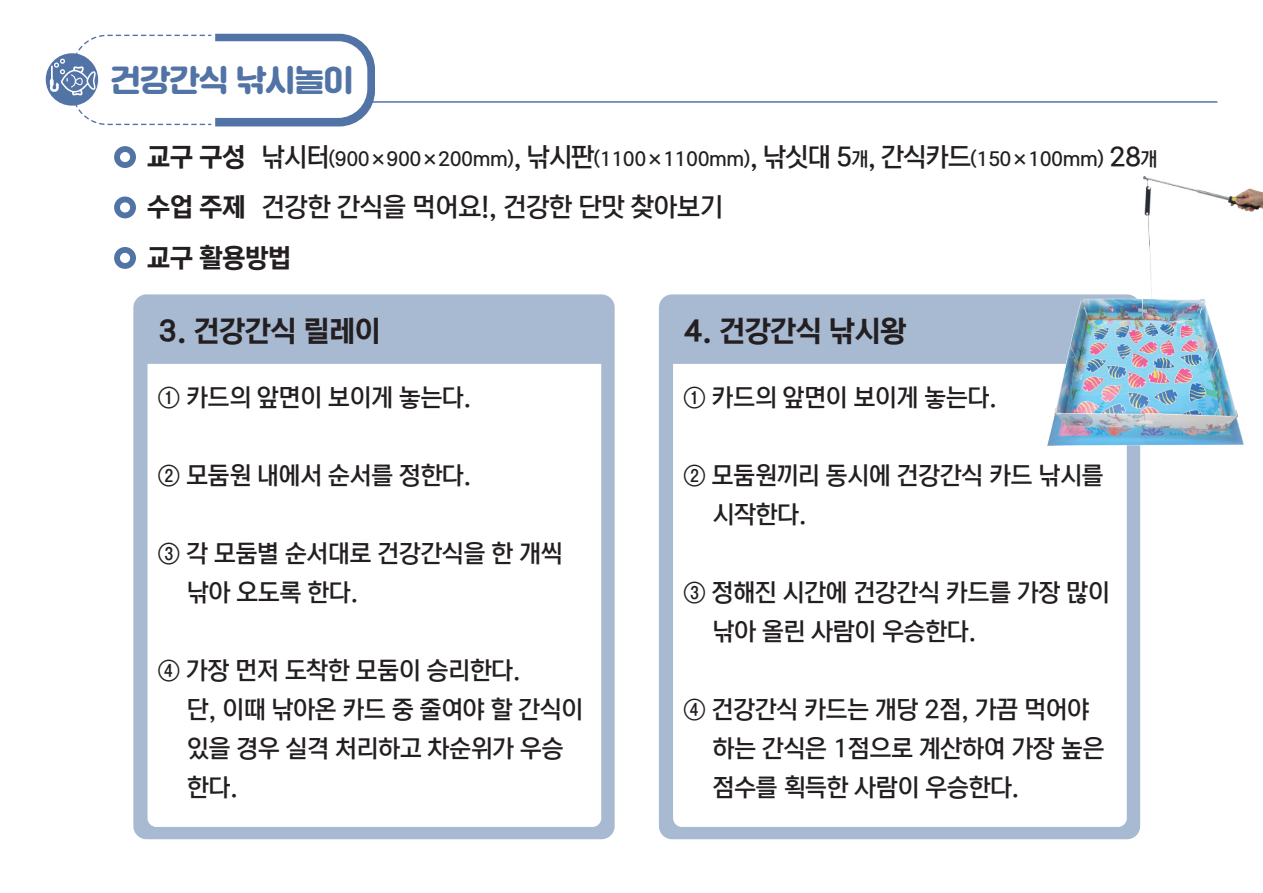
<style>
.page{position:relative;width:1263px;height:893px;background:#fff}
.page>*{position:absolute;margin:0;border:0;box-sizing:border-box;transform-origin:0 0}
.t1{font:30px "SD Gd Gulim";letter-spacing:-.025em;color:#5273a5}
.t2{font:29.25px "NEXON Lv 2 Gothic OTF Bold";color:#231f20}
.t3{font:26.25px "NEXON Lv 2 Gothic OTF Medium";color:#231f20}
.t4{font:26.25px "NEXON Lv 2 Gothic OTF Bold";color:#231f20}
.t5{font:24.75px/39px "NEXON Lv 2 Gothic OTF Medium";color:#231f20}
.t6{font:19.5px "NEXON Lv 2 Gothic OTF Medium";letter-spacing:-.025em;color:#231f20}
.s1{font-family:"NEXON Lv 2 Gothic OTF Bold";font-size:26.25px}
.s2{font-size:26.25px}
.s3{font-family:"NEXON Lv 2 Gothic OTF Bold"}
</style>
<div class="page">
<hr style="left:367px;top:101px;width:850px;height:2px;background:#5273a5">
<svg style="left:49px;top:34px;width:326px;height:92px"></svg>
<div style="left:114px;top:196px;width:22px;height:22px;background:#5273a5;border-radius:50%"></div>
<div style="left:120px;top:202px;width:10px;height:10px;background:#fff;border-radius:50%"></div>
<div style="left:114px;top:146px;width:22px;height:22px;background:#5273a5;border-radius:50%"></div>
<div style="left:120px;top:152px;width:10px;height:10px;background:#fff;border-radius:50%"></div>
<div style="left:114px;top:247px;width:22px;height:22px;background:#5273a5;border-radius:50%"></div>
<div style="left:120px;top:253px;width:10px;height:10px;background:#fff;border-radius:50%"></div>
<div style="left:133px;top:294px;width:482px;height:545px;background:#a8b9d2;border-radius:13px"></div>
<div style="left:148px;top:364px;width:453px;height:463px;background:#fff"></div>
<div style="left:659px;top:294px;width:481px;height:545px;background:#a8b9d2;border-radius:13px"></div>
<div style="left:673px;top:364px;width:454px;height:463px;background:#fff"></div>
<img style="left:1047px;top:299px;width:196px;height:147px">
<img style="left:1143px;top:177px;width:120px;height:200px">
<p class="t1" style="left:111px;top:64px;width:244px">건강간식 낚시놀이</p>
<p class="t6" style="left:147px;top:149px;width:1012px"><span class="s1">교구 구성</span> <span class="s2">낚시터</span>(900×900×200mm)<span class="s2">, 낚시판</span>(1100×1100mm)<span class="s2">, 낚싯대 5</span>개<span class="s2">, 간식카드</span>(150×100mm) <span class="s2">28</span>개</p>
<p class="t3" style="left:147px;top:194px;width:577px"><span class="s3">수업 주제</span> 건강한 간식을 먹어요!, 건강한 단맛 찾아보기</p>
<p class="t4" style="left:147px;top:244px;width:146px">교구 활용방법</p>
<p class="t2" style="left:158px;top:316px;width:224px">3. 건강간식 릴레이</p>
<p class="t5" style="left:158px;top:378px;width:315px">① 카드의 앞면이 보이게 놓는다.</p>
<p class="t5" style="left:158px;top:456px;width:315px">② 모둠원 내에서 순서를 정한다.</p>
<p class="t5" style="left:187px;top:534px;width:377px;text-indent:-29px">③ 각 모둠별 순서대로 건강간식을 한 개씩 낚아 오도록 한다.</p>
<p class="t5" style="left:187px;top:651px;width:397px;text-indent:-29px">④ 가장 먼저 도착한 모둠이 승리한다.<br>단, 이때 낚아온 카드 중 줄여야 할 간식이 있을 경우 실격 처리하고 차순위가 우승 한다.</p>
<p class="t2" style="left:684px;top:316px;width:224px">4. 건강간식 낚시왕</p>
<p class="t5" style="left:683px;top:378px;width:315px">① 카드의 앞면이 보이게 놓는다.</p>
<p class="t5" style="left:713px;top:456px;width:392px;text-indent:-29px">② 모둠원끼리 동시에 건강간식 카드 낚시를 시작한다.</p>
<p class="t5" style="left:713px;top:573px;width:398px;text-indent:-29px">③ 정해진 시간에 건강간식 카드를 가장 많이 낚아 올린 사람이 우승한다.</p>
<p class="t5" style="left:713px;top:690px;width:393px;text-indent:-29px">④ 건강간식 카드는 개당 2점, 가끔 먹어야 하는 간식은 1점으로 계산하여 가장 높은 점수를 획득한 사람이 우승한다.</p>
</div>
